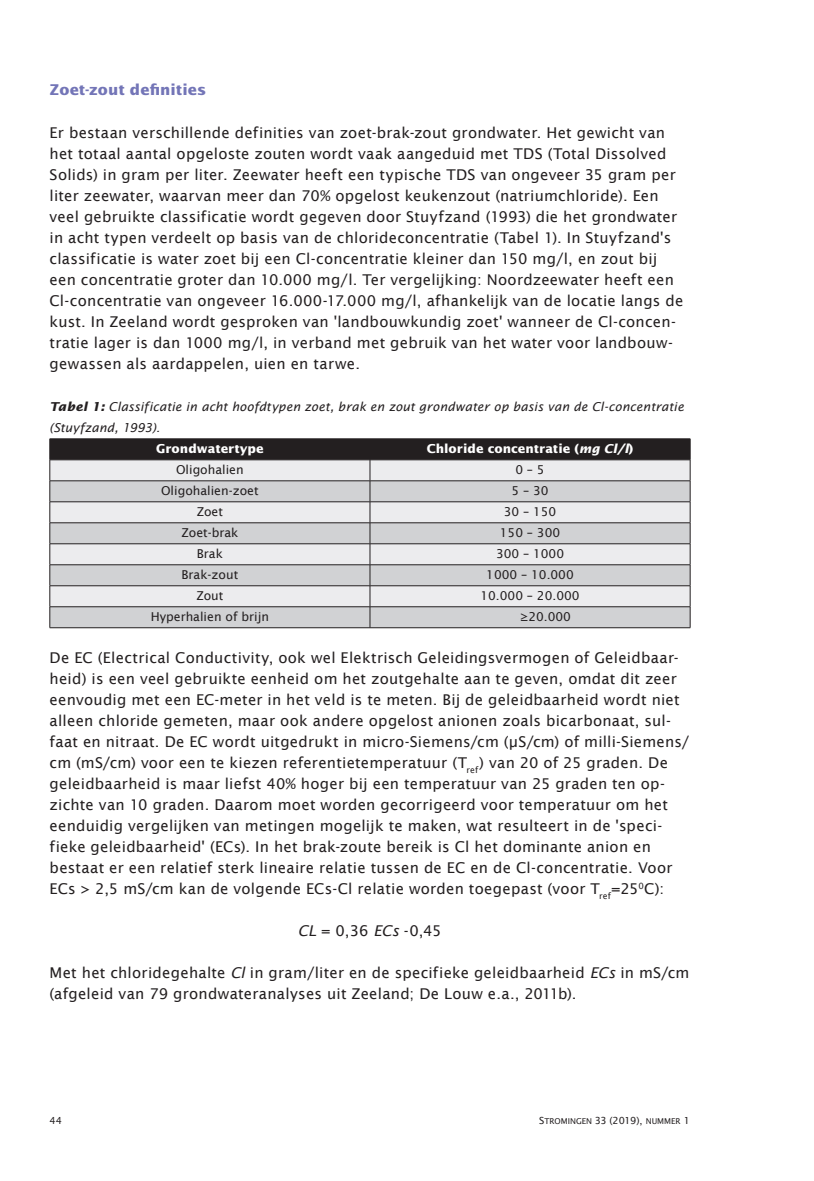
<style>
.page{position:relative;width:814px;height:1181px;background:#fff}
.page>*{position:absolute;margin:0;border:0;box-sizing:border-box;transform-origin:0 0}
.t1{font:14.88px/21px "Lucida Sans";letter-spacing:.015em;color:#231f20}
.t2{font:700 14.88px "Lucida Sans";letter-spacing:.005em;color:#7375b7}
.t3{font:12.25px "Lucida Sans";color:#231f20}
.t4{font:italic 12.25px/21px "Lucida Sans";letter-spacing:.01em;color:#231f20}
.t5{font:700 12.25px "Lucida Sans";color:#fff}
.t6{font:9.8px "Lucida Sans";color:#231f20}
.t7{font:8.05px "Lucida Sans";color:#231f20}
.s1{font-weight:700}
.s2{font-style:italic}
.s3{font-size:9.8px}
</style>
<div class="page">
<hr style="left:50px;top:438px;width:320px;height:1px;background:#231f20">
<hr style="left:370px;top:438px;width:320px;height:1px;background:#231f20">
<hr style="left:50px;top:627px;width:320px;height:1px;background:#231f20">
<svg style="left:49px;top:439px;width:641px;height:188px;background:#c1c1c3"></svg>
<hr style="left:370px;top:627px;width:320px;height:1px;background:#231f20">
<p class="t2" style="left:50px;top:82px;width:158px">Zoet-zout definities</p>
<p class="t1" style="left:50px;top:122px;width:635px">Er bestaan verschillende definities van zoet-brak-zout grondwater. Het gewicht van het totaal aantal opgeloste zouten wordt vaak aangeduid met TDS (Total Dissolved Solids) in gram per liter. Zeewater heeft een typische TDS van ongeveer 35 gram per liter zeewater, waarvan meer dan 70% opgelost keukenzout (natriumchloride). Een veel gebruikte classificatie wordt gegeven door Stuyfzand (1993) die het grondwater in acht typen verdeelt op basis van de chlorideconcentratie (Tabel 1). In Stuyfzand's classificatie is water zoet bij een Cl-concentratie kleiner dan 150 mg/l, en zout bij een concentratie groter dan 10.000 mg/l. Ter vergelijking: Noordzeewater heeft een Cl-concentratie van ongeveer 16.000-17.000 mg/l, afhankelijk van de locatie langs de kust. In Zeeland wordt gesproken van 'landbouwkundig zoet' wanneer de Cl-concen&shy;tratie lager is dan 1000 mg/l, in verband met gebruik van het water voor landbouw&shy;gewassen als aardappelen, uien en tarwe.</p>
<p class="t4" style="left:50px;top:396px;width:635px"><span class="s1">Tabel 1:</span> Classificatie in acht hoofdtypen zoet, brak en zout grondwater op basis van de Cl-concentratie (Stuyfzand, 1993).</p>
<p class="t5" style="left:156px;top:441px;width:109px">Grondwatertype</p>
<p class="t5" style="left:427px;top:441px;width:208px">Chloride concentratie (<span class="s2">mg Cl/l</span>)</p>
<p class="t3" style="left:176px;top:463px;width:69px">Oligohalien</p>
<p class="t3" style="left:515px;top:463px;width:31px">0 – 5</p>
<p class="t3" style="left:161px;top:484px;width:99px">Oligohalien-zoet</p>
<p class="t3" style="left:511px;top:484px;width:39px">5 – 30</p>
<p class="t3" style="left:197px;top:505px;width:28px">Zoet</p>
<p class="t3" style="left:503px;top:505px;width:54px">30 – 150</p>
<p class="t3" style="left:181px;top:526px;width:58px">Zoet-brak</p>
<p class="t3" style="left:500px;top:526px;width:62px">150 – 300</p>
<p class="t3" style="left:197px;top:547px;width:27px">Brak</p>
<p class="t3" style="left:496px;top:547px;width:70px">300 – 1000</p>
<p class="t3" style="left:181px;top:568px;width:58px">Brak-zout</p>
<p class="t3" style="left:486px;top:568px;width:89px">1000 – 10.000</p>
<p class="t3" style="left:196px;top:589px;width:29px">Zout</p>
<p class="t3" style="left:480px;top:589px;width:101px">10.000 – 20.000</p>
<p class="t3" style="left:151px;top:610px;width:120px">Hyperhalien of brijn</p>
<p class="t3" style="left:520px;top:610px;width:52px">≥20.000</p>
<p class="t1" style="left:50px;top:647px;width:641px">De EC (Electrical Conductivity, ook wel Elektrisch Geleidingsvermogen of Geleidbaar&shy;heid) is een veel gebruikte eenheid om het zoutgehalte aan te geven, omdat dit zeer eenvoudig met een EC-meter in het veld is te meten. Bij de geleidbaarheid wordt niet alleen chloride gemeten, maar ook andere opgelost anionen zoals bicarbonaat, sul&shy;faat en nitraat. De EC wordt uitgedrukt in micro-Siemens/cm (µS/cm) of milli-Siemens/ cm (mS/cm) voor een te kiezen referentietemperatuur (T<sub>ref</sub>) van 20 of 25 graden. De geleidbaarheid is maar liefst 40% hoger bij een temperatuur van 25 graden ten op&shy;zichte van 10 graden. Daarom moet worden gecorrigeerd voor temperatuur om het eenduidig vergelijken van metingen mogelijk te maken, wat resulteert in de 'speci&shy;fieke geleidbaarheid' (ECs). In het brak-zoute bereik is Cl het dominante anion en bestaat er een relatief sterk lineaire relatie tussen de EC en de Cl-concentratie. Voor ECs &gt; 2,5 mS/cm kan de volgende ECs-Cl relatie worden toegepast (voor T<sub>ref</sub>=25<sup>0</sup>C):</p>
<p class="t1" style="left:298px;top:920px;width:145px"><span class="s2">CL</span> = 0,36 <span class="s2">ECs</span> -0,45</p>
<p class="t1" style="left:50px;top:962px;width:641px">Met het chloridegehalte <span class="s2">Cl</span> in gram/liter en de specifieke geleidbaarheid <span class="s2">ECs</span> in mS/cm (afgeleid van 79 grondwateranalyses uit Zeeland; De Louw e.a., 2011b).</p>
<p class="t6" style="left:50px;top:1115px;width:14px">44</p>
<p class="t7" style="left:539px;top:1116px;width:152px"><span class="s3">S</span>TROMINGEN <span class="s3">33 (2019),</span> NUMMER <span class="s3">1</span></p>
</div>
